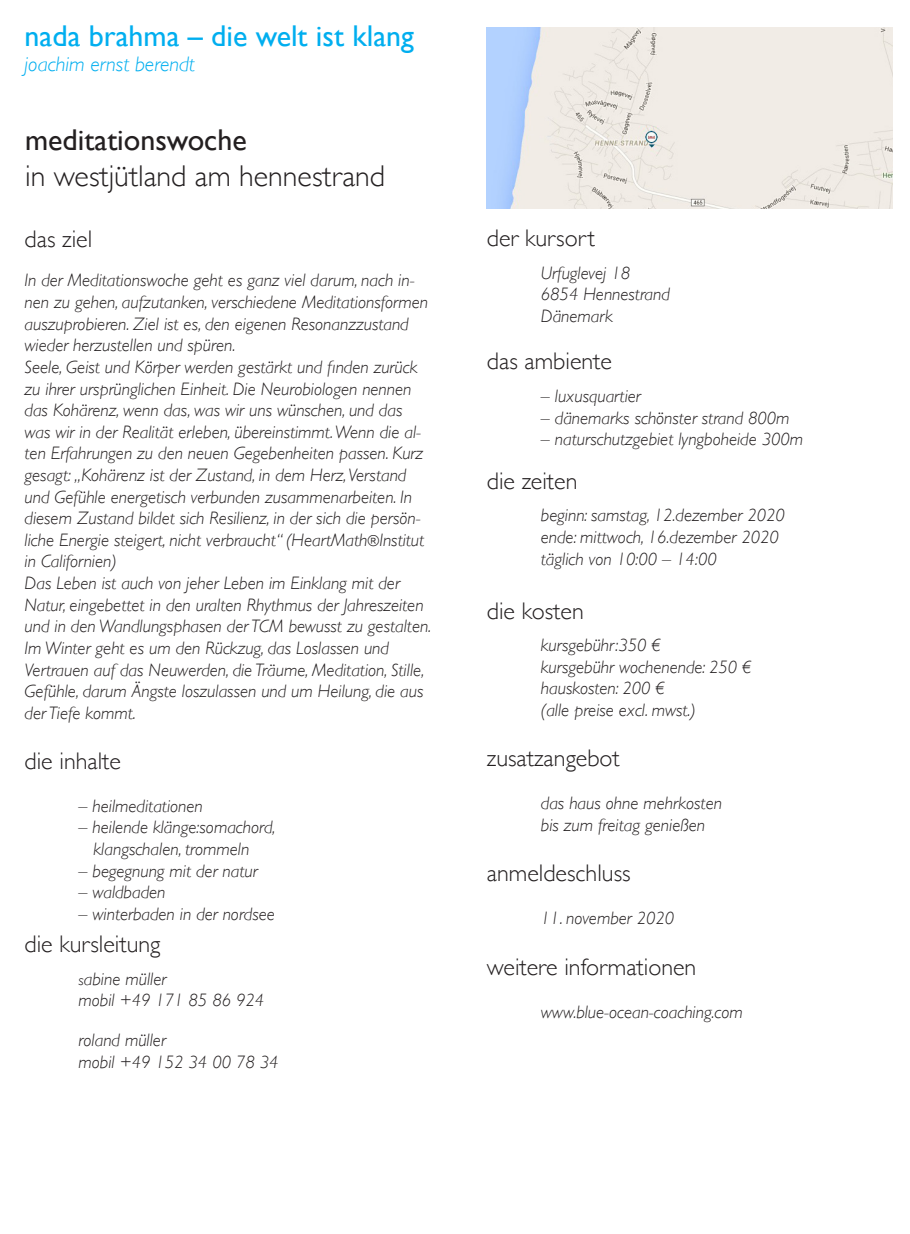
<style>
.page{position:relative;width:910px;height:1234px;background:#fff}
.page>*{position:absolute;margin:0;border:0;box-sizing:border-box;transform-origin:0 0}
.t1{font:300 30px/36px "Gill Sans";color:#231f20}
.t2{font:30px "Gill Sans";color:#00aeef}
.t3{font:300 24px "Gill Sans";color:#231f20}
.t4{font:italic 300 21px "Gill Sans";color:#00aeef}
.t5{font:italic 300 18px/21.6px "Gill Sans";color:#231f20}
.s1{font-weight:400}
.s2{font-size:15px}
.s3{font-style:normal}
</style>
<div class="page">
<img style="left:487px;top:28px;width:405px;height:180px">
<p class="t2" style="left:25px;top:18px;width:391px">nada brahma – die welt ist klang</p>
<p class="t4" style="left:25px;top:52px;width:172px">joachim ernst berendt</p>
<p class="t1" style="left:25px;top:121px;width:362px"><span class="s1">meditationswoche<br></span>in westjütland am hennestrand</p>
<p class="t3" style="left:25px;top:220px;width:69px">das ziel</p>
<p class="t5" style="left:25px;top:269px;width:405px">In der Meditationswoche geht es ganz viel darum, nach in&shy;nen zu gehen, aufzutanken, verschiedene Meditationsformen auszuprobieren. Ziel ist es, den eigenen Resonanzzustand wieder herzustellen und spüren.</p>
<p class="t5" style="left:25px;top:356px;width:401px">Seele, Geist und Körper werden gestärkt und finden zurück zu ihrer ursprünglichen Einheit. Die Neurobiologen nennen das Kohärenz, wenn das, was wir uns wünschen, und das was wir in der Realität erleben, übereinstimmt. Wenn die al&shy;ten Erfahrungen zu den neuen Gegebenheiten passen. Kurz gesagt: „Kohärenz ist der Zustand, in dem Herz, Verstand und Gefühle energetisch verbunden zusammenarbeiten. In diesem Zustand bildet sich Resilienz, in der sich die persön&shy;liche Energie steigert, nicht verbraucht“ (HeartMath<span class="s2">®</span>Institut in Californien)</p>
<p class="t5" style="left:25px;top:572px;width:408px">Das Leben ist auch von jeher Leben im Einklang mit der<br>Natur, eingebettet in den uralten Rhythmus der Jahreszeiten und in den Wandlungsphasen der TCM bewusst zu gestalten.</p>
<p class="t5" style="left:25px;top:637px;width:401px">Im Winter geht es um den Rückzug, das Loslassen und Vertrauen auf das Neuwerden, die Träume, Meditation, Stille, Gefühle, darum Ängste loszulassen und um Heilung, die aus der Tiefe kommt.</p>
<p class="t3" style="left:25px;top:741px;width:98px">die inhalte</p>
<p class="t5" style="left:79px;top:794px;width:126px"><span class="s3">–</span> heilmeditationen</p>
<p class="t5" style="left:94px;top:816px;width:183px;text-indent:-15px">– heilende klänge:somachord, klangschalen, trommeln</p>
<p class="t5" style="left:79px;top:859px;width:181px">– begegnung mit der natur</p>
<p class="t5" style="left:79px;top:881px;width:88px">– waldbaden</p>
<p class="t5" style="left:79px;top:902px;width:198px">– winterbaden in der nordsee</p>
<p class="t3" style="left:25px;top:925px;width:137px">die kursleitung</p>
<p class="t5" style="left:79px;top:967px;width:89px"><span class="s2">s</span>abine müller</p>
<p class="t5" style="left:79px;top:989px;width:187px">mobil +49 171 85 86 924</p>
<p class="t5" style="left:79px;top:1028px;width:89px">roland müller</p>
<p class="t5" style="left:79px;top:1050px;width:202px">mobil +49 152 34 00 78 34</p>
<p class="t3" style="left:487px;top:219px;width:110px">der kursort</p>
<p class="t5" style="left:541px;top:262px;width:91px">Urfuglevej 18</p>
<p class="t5" style="left:541px;top:283px;width:130px">6854 Hennestrand</p>
<p class="t5" style="left:541px;top:305px;width:73px">Dänemark</p>
<p class="t3" style="left:487px;top:342px;width:127px">das ambiente</p>
<p class="t5" style="left:541px;top:385px;width:101px"><span class="s3">–</span> luxusquartier</p>
<p class="t5" style="left:541px;top:406px;width:250px">– dänemarks schönster strand 800m</p>
<p class="t5" style="left:541px;top:428px;width:264px">– naturschutzgebiet lyngboheide 300m</p>
<p class="t3" style="left:487px;top:462px;width:92px">die zeiten</p>
<p class="t5" style="left:541px;top:504px;width:245px">beginn: samstag, 12.dezember 2020 ende: mittwoch, 16.dezember 2020</p>
<p class="t5" style="left:541px;top:547px;width:177px">täglich von 10:00 – 14:00</p>
<p class="t3" style="left:487px;top:591px;width:98px">die kosten</p>
<p class="t5" style="left:541px;top:634px;width:212px">kursgebühr:350 €<br>kursgebühr wochenende: 250 € hauskosten: 200 €</p>
<p class="t5" style="left:541px;top:699px;width:157px">(alle preise excl. mwst.)</p>
<p class="t3" style="left:487px;top:738px;width:135px">zusatzangebot</p>
<p class="t5" style="left:541px;top:792px;width:183px">das haus ohne mehrkosten</p>
<p class="t5" style="left:541px;top:813px;width:166px">bis zum freitag genießen</p>
<p class="t3" style="left:487px;top:854px;width:145px">anmeldeschluss</p>
<p class="t5" style="left:541px;top:907px;width:135px">11. november 2020</p>
<p class="t3" style="left:487px;top:947px;width:211px">weitere informationen</p>
<p class="t5" style="left:541px;top:1000px;width:203px">www.blue-ocean-coaching.com</p>
</div>
